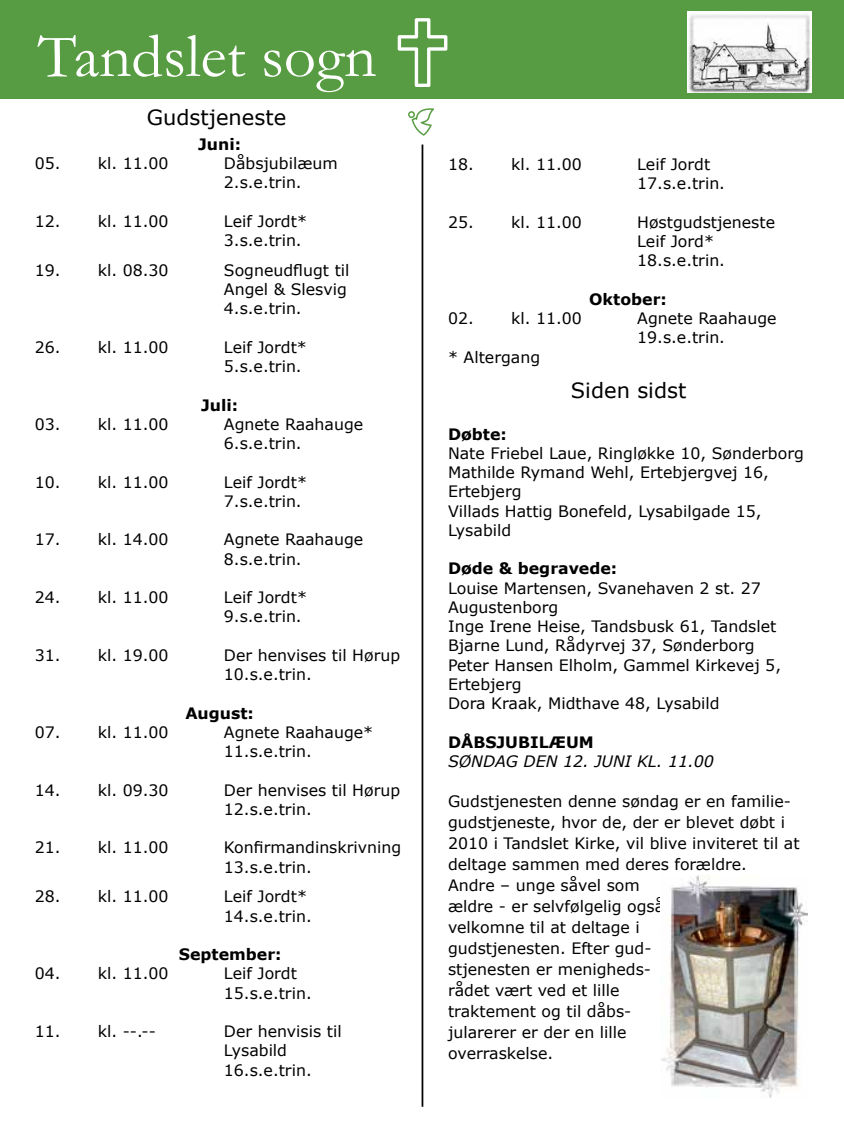
<style>
.page{position:relative;width:844px;height:1141px;background:#fff}
.page>*{position:absolute;margin:0;border:0;box-sizing:border-box;transform-origin:0 0}
.t1{font:63px "Garamond";color:#fff}
.t2{font:21px "Verdana";color:#000}
.t3{font:15.75px/19.2px "Verdana";color:#000}
.t4{font:700 15.75px "Verdana";color:#000}
.t5{font:italic 15.75px "Verdana";color:#000}
</style>
<div class="page">
<div style="left:0;top:0;width:843px;height:98px;background:#579c42"></div>
<img style="left:687px;top:11px;width:123px;height:82px">
<svg style="left:408px;top:108px;width:26px;height:28px"></svg>
<hr style="left:421px;top:145px;width:2px;height:962px;background:#000">
<svg style="left:397px;top:18px;width:50px;height:68px"></svg>
<img style="left:661px;top:876px;width:146px;height:221px">
<h1 class="t1" style="left:38px;top:14px;width:340px">Tandslet sogn</h1>
<h2 class="t2" style="left:147px;top:103px;width:141px">Gudstjeneste</h2>
<p class="t4" style="left:198px;top:133px;width:44px">Juni:</p>
<p class="t3" style="left:35px;top:154px;width:135px">05. kl. 11.00</p>
<p class="t3" style="left:224px;top:154px;width:115px">Dåbsjubilæum<br>2.s.e.trin.</p>
<p class="t3" style="left:35px;top:211px;width:135px">12. kl. 11.00</p>
<p class="t3" style="left:224px;top:211px;width:85px">Leif Jordt*<br>3.s.e.trin.</p>
<p class="t3" style="left:35px;top:260px;width:135px">19. kl. 08.30</p>
<p class="t3" style="left:224px;top:260px;width:127px">Sogneudflugt til<br>Angel &amp; Slesvig<br>4.s.e.trin.</p>
<p class="t3" style="left:35px;top:337px;width:135px">26. kl. 11.00</p>
<p class="t3" style="left:224px;top:337px;width:85px">Leif Jordt*<br>5.s.e.trin.</p>
<p class="t4" style="left:201px;top:394px;width:39px">Juli:</p>
<p class="t3" style="left:35px;top:414px;width:135px">03. kl. 11.00</p>
<p class="t3" style="left:224px;top:414px;width:141px">Agnete Raahauge<br>6.s.e.trin.</p>
<p class="t3" style="left:35px;top:472px;width:135px">10. kl. 11.00</p>
<p class="t3" style="left:224px;top:472px;width:85px">Leif Jordt*<br>7.s.e.trin.</p>
<p class="t3" style="left:35px;top:530px;width:135px">17. kl. 14.00</p>
<p class="t3" style="left:224px;top:530px;width:141px">Agnete Raahauge<br>8.s.e.trin.</p>
<p class="t3" style="left:35px;top:588px;width:135px">24. kl. 11.00</p>
<p class="t3" style="left:224px;top:588px;width:85px">Leif Jordt*<br>9.s.e.trin.</p>
<p class="t3" style="left:35px;top:645px;width:135px">31. kl. 19.00</p>
<p class="t3" style="left:224px;top:645px;width:178px">Der henvises til Hørup<br>10.s.e.trin.</p>
<p class="t4" style="left:185px;top:702px;width:70px">August:</p>
<p class="t3" style="left:35px;top:722px;width:135px">07. kl. 11.00</p>
<p class="t3" style="left:224px;top:722px;width:151px">Agnete Raahauge*<br>11.s.e.trin.</p>
<p class="t3" style="left:35px;top:780px;width:135px">14. kl. 09.30</p>
<p class="t3" style="left:224px;top:780px;width:178px">Der henvises til Hørup<br>12.s.e.trin.</p>
<p class="t3" style="left:35px;top:838px;width:135px">21. kl. 11.00</p>
<p class="t3" style="left:224px;top:838px;width:179px">Konfirmandinskrivning<br>13.s.e.trin.</p>
<p class="t3" style="left:35px;top:887px;width:135px">28. kl. 11.00</p>
<p class="t3" style="left:224px;top:887px;width:89px">Leif Jordt*<br>14.s.e.trin.</p>
<p class="t4" style="left:179px;top:943px;width:104px">September:</p>
<p class="t3" style="left:35px;top:964px;width:135px">04. kl. 11.00</p>
<p class="t3" style="left:224px;top:964px;width:89px">Leif Jordt<br>15.s.e.trin.</p>
<p class="t3" style="left:35px;top:1022px;width:123px">11. kl. --.--</p>
<p class="t3" style="left:224px;top:1022px;width:119px">Der henvisis til<br>Lysabild<br>16.s.e.trin.</p>
<p class="t3" style="left:448px;top:155px;width:135px">18. kl. 11.00</p>
<p class="t3" style="left:637px;top:155px;width:89px">Leif Jordt<br>17.s.e.trin.</p>
<p class="t3" style="left:448px;top:212px;width:135px">25. kl. 11.00</p>
<p class="t3" style="left:637px;top:212px;width:139px">Høstgudstjeneste<br>Leif Jord*<br>18.s.e.trin.</p>
<p class="t4" style="left:589px;top:288px;width:79px">Oktober:</p>
<p class="t3" style="left:448px;top:309px;width:135px">02. kl. 11.00</p>
<p class="t3" style="left:637px;top:309px;width:141px">Agnete Raahauge<br>19.s.e.trin.</p>
<p class="t3" style="left:448px;top:347px;width:94px">* Altergang</p>
<h2 class="t2" style="left:570px;top:376px;width:117px">Siden sidst</h2>
<p class="t4" style="left:448px;top:423px;width:60px">Døbte:</p>
<p class="t3" style="left:448px;top:443px;width:357px">Nate Friebel Laue, Ringløkke 10, Sønderborg<br>Mathilde Rymand Wehl, Ertebjergvej 16,<br>Ertebjerg<br>Villads Hattig Bonefeld, Lysabilgade 15,<br>Lysabild</p>
<p class="t4" style="left:448px;top:557px;width:171px">Døde &amp; begravede:</p>
<p class="t3" style="left:448px;top:578px;width:334px">Louise Martensen, Svanehaven 2 st. 27<br>Augustenborg<br>Inge Irene Heise, Tandsbusk 61, Tandslet<br>Bjarne Lund, Rådyrvej 37, Sønderborg<br>Peter Hansen Elholm, Gammel Kirkevej 5,<br>Ertebjerg<br>Dora Kraak, Midthave 48, Lysabild</p>
<p class="t4" style="left:448px;top:731px;width:147px">DÅBSJUBILÆUM</p>
<p class="t5" style="left:448px;top:750px;width:267px">SØNDAG DEN 12. JUNI KL. 11.00</p>
<p class="t3" style="left:448px;top:791px;width:353px;line-height:21px">Gudstjenesten denne søndag er en familie&shy;gudstjeneste, hvor de, der er blevet døbt i<br>2010 i Tandslet Kirke, vil blive inviteret til at deltage sammen med deres forældre.<br>Andre – unge såvel som<br>ældre - er selvfølgelig også<br>velkomne til at deltage i<br>gudstjenesten. Efter gud-<br>stjenesten er menigheds-<br>rådet vært ved et lille<br>traktement og til dåbs-<br>jularerer er der en lille<br>overraskelse.</p>
</div>
